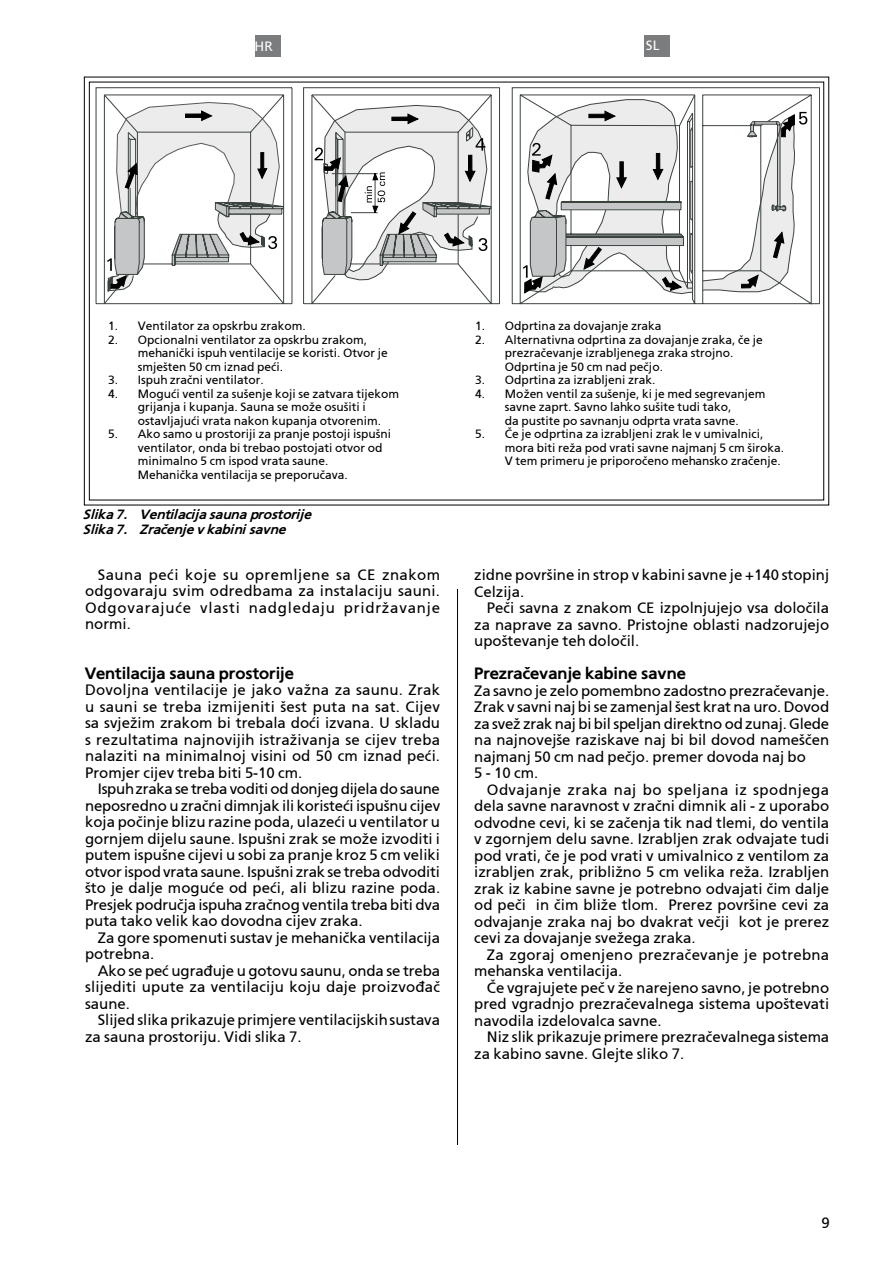
<style>
.page{position:relative;width:893px;height:1263px;background:#fff}
.page>*{position:absolute;margin:0;border:0;box-sizing:border-box;transform-origin:0 0}
.t1{font:700 16.5px "Dessert CE";color:#000}
.t2{font:15px/16.5px "Dessert CE";color:#000;text-align:justify}
.t3{font:italic 700 13.5px/15px "Dessert CE";color:#000}
.t4{font:13.5px "Dessert CE";color:#fff}
.t5{font:12px/13.5px "Dessert CE";color:#000}
</style>
<div class="page">
<div style="left:255px;top:36px;width:26px;height:21px;background:#7b7c7e"></div>
<div style="left:644px;top:36px;width:26px;height:21px;background:#7b7c7e"></div>
<svg style="left:83px;top:76px;width:747px;height:430px"></svg>
<svg style="left:103px;top:87px;width:717px;height:218px"></svg>
<svg style="left:324px;top:99px;width:354px;height:32px"></svg>
<svg style="left:107px;top:131px;width:416px;height:162px"></svg>
<svg style="left:107px;top:102px;width:176px;height:189px"></svg>
<svg style="left:523px;top:100px;width:284px;height:194px"></svg>
<svg style="left:314px;top:105px;width:177px;height:176px"></svg>
<hr style="left:457px;top:589px;width:1px;height:556px;background:#000">
<p class="t4" style="left:255px;top:38px;width:20px">HR</p>
<p class="t4" style="left:646px;top:37px;width:15px">SL</p>
<p class="t5" style="left:108px;top:319px;width:199px">1. Ventilator za opskrbu zrakom.</p>
<p class="t5" style="left:138px;top:333px;width:251px;text-indent:-30px">2. Opcionalni ventilator za opskrbu zrakom, mehanièki ispuh ventilacije se koristi. Otvor je smje¹ten 50 cm iznad peæi.</p>
<p class="t5" style="left:108px;top:373px;width:157px">3. Ispuh zraèni ventilator.</p>
<p class="t5" style="left:138px;top:387px;width:263px;text-indent:-30px">4. Moguæi ventil za su¹enje koji se zatvara tijekom grijanja i kupanja. Sauna se mo¾e osu¹iti i ostavljajuæi vrata nakon kupanja otvorenim.</p>
<p class="t5" style="left:138px;top:427px;width:255px;text-indent:-30px">5. Ako samo u prostoriji za pranje postoji ispu¹ni ventilator, onda bi trebao postojati otvor od minimalno 5 cm ispod vrata saune.<br>Mehanièka ventilacija se preporuèava.</p>
<p class="t3" style="left:84px;top:507px;width:229px">Slika 7. Ventilacija sauna prostorije<br>Slika 7. Zraèenje v kabini savne</p>
<p class="t2" style="left:85px;top:566px;width:357px;text-indent:13px">Sauna peæi koje su opremljene sa CE znakom odgovaraju svim odredbama za instalaciju sauni.<br>Odgovarajuæe vlasti nadgledaju pridr¾avanje normi.</p>
<p class="t1" style="left:85px;top:663px;width:210px">Ventilacija sauna prostorije</p>
<p class="t2" style="left:85px;top:682px;width:357px">Dovoljna ventilacije je jako va¾na za saunu. Zrak u sauni se treba izmijeniti ¹est puta na sat. Cijev sa svje¾im zrakom bi trebala doæi izvana. U skladu s rezultatima najnovijih istra¾ivanja se cijev treba nalaziti na minimalnoj visini od 50 cm iznad peæi.<br>Promjer cijev treba biti 5-10 cm.</p>
<p class="t2" style="left:85px;top:781px;width:357px;text-indent:13px">Ispuh zraka se treba voditi od donjeg dijela do saune neposredno u zraèni dimnjak ili koristeæi ispu¹nu cijev koja poèinje blizu razine poda, ulazeæi u ventilator u gornjem dijelu saune. Ispu¹ni zrak se mo¾e izvoditi i putem ispu¹ne cijevi u sobi za pranje kroz 5 cm veliki otvor ispod vrata saune. Ispu¹ni zrak se treba odvoditi ¹to je dalje moguæe od peæi, ali blizu razine poda.<br>Presjek podruèja ispuha zraènog ventila treba biti dva puta tako velik kao dovodna cijev zraka.</p>
<p class="t2" style="left:85px;top:929px;width:357px;text-indent:13px">Za gore spomenuti sustav je mehanièka ventilacija potrebna.</p>
<p class="t2" style="left:85px;top:962px;width:357px;text-indent:13px">Ako se peæ ugraðuje u gotovu saunu, onda se treba slijediti upute za ventilaciju koju daje proizvoðaè saune.</p>
<p class="t2" style="left:85px;top:1012px;width:356px;text-indent:13px">Slijed slika prikazuje primjere ventilacijskih sustava za sauna prostoriju. Vidi slika 7.</p>
<p class="t5" style="left:475px;top:319px;width:188px">1. Odprtina za dovajanje zraka</p>
<p class="t5" style="left:505px;top:333px;width:259px;text-indent:-30px">2. Alternativna odprtina za dovajanje zraka, èe je prezraèevanje izrabljenega zraka strojno.<br>Odprtina je 50 cm nad peèjo.</p>
<p class="t5" style="left:475px;top:373px;width:182px">3. Odprtina za izrabljeni zrak.</p>
<p class="t5" style="left:475px;top:387px;width:292px;text-align:center">4. Mo¾en ventil za su¹enje, ki je med segrevanjem savne zaprt. Savno lahko su¹ite tudi tako,<br>da pustite po savnanju odprta vrata savne.</p>
<p class="t5" style="left:505px;top:427px;width:281px;text-indent:-30px">5. Èe je odprtina za izrabljeni zrak le v umivalnici, mora biti re¾a pod vrati savne najmanj 5 cm ¹iroka.<br>V tem primeru je priporoèeno mehansko zraèenje.</p>
<p class="t2" style="left:474px;top:567px;width:357px">zidne povr¹ine in strop v kabini savne je +140 stopinj<br>Celzija.</p>
<p class="t2" style="left:474px;top:600px;width:357px;text-indent:13px">Peèi savna z znakom CE izpolnjujejo vsa doloèila za naprave za savno. Pristojne oblasti nadzorujejo upo¹tevanje teh doloèil.</p>
<p class="t1" style="left:474px;top:664px;width:213px">Prezraèevanje kabine savne</p>
<p class="t2" style="left:474px;top:682px;width:357px;text-align:left">Za savno je zelo pomembno zadostno prezraèevanje.<br>Zrak v savni naj bi se zamenjal ¹est krat na uro. Dovod za sve¾ zrak naj bi bil speljan direktno od zunaj. Glede na najnovej¹e raziskave naj bi bil dovod name¹èen najmanj 50 cm nad peèjo. premer dovoda naj bo<br>5 - 10 cm.</p>
<p class="t2" style="left:474px;top:781px;width:357px;text-indent:13px">Odvajanje zraka naj bo speljana iz spodnjega dela savne naravnost v zraèni dimnik ali - z uporabo odvodne cevi, ki se zaèenja tik nad tlemi, do ventila v zgornjem delu savne. Izrabljen zrak odvajate tudi pod vrati, èe je pod vrati v umivalnico z ventilom za izrabljen zrak, pribli¾no 5 cm velika re¾a. Izrabljen zrak iz kabine savne je potrebno odvajati èim dalje od peèi in èim bli¾e tlom. Prerez povr¹ine cevi za odvajanje zraka naj bo dvakrat veèji kot je prerez cevi za dovajanje sve¾ega zraka.</p>
<p class="t2" style="left:474px;top:946px;width:357px;text-indent:13px">Za zgoraj omenjeno prezraèevanje je potrebna mehanska ventilacija.</p>
<p class="t2" style="left:474px;top:979px;width:357px;text-indent:13px">Èe vgrajujete peè v ¾e narejeno savno, je potrebno pred vgradnjo prezraèevalnega sistema upo¹tevati navodila izdelovalca savne.</p>
<p class="t2" style="left:474px;top:1029px;width:357px;text-indent:13px">Niz slik prikazuje primere prezraèevalnega sistema za kabino savne. Glejte sliko 7.</p>
</div>
